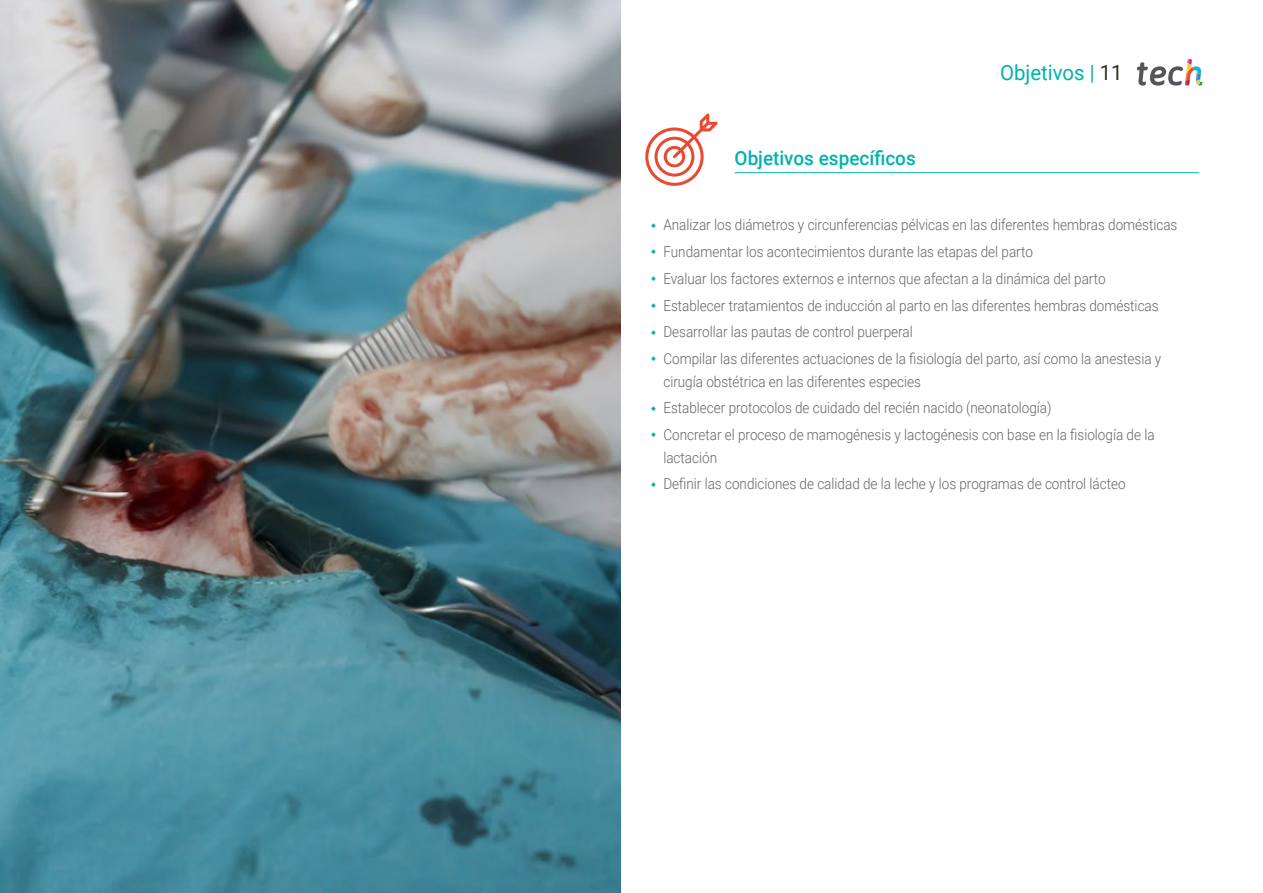
<style>
.page{position:relative;width:1263px;height:893px;background:#fff}
.page>*{position:absolute;margin:0;border:0;box-sizing:border-box;transform-origin:0 0}
.t1{font:21px "Roboto";color:#00b2af}
.t2{font:500 19.5px "Roboto";color:#00b2af}
.t3{font:300 15px/26.7px "Roboto";color:#61646a;scale:.9 1}
.s1{color:#312e20}
</style>
<div class="page">
<img style="left:0;top:0;width:621px;height:893px">
<hr style="left:735px;top:172px;width:464px;height:1px;background:#00b2af">
<svg style="left:645px;top:113px;width:73px;height:73px"></svg>
<svg style="left:1137px;top:59px;width:65px;height:27px"></svg>
<h2 class="t2" style="left:735px;top:144px;width:183px">Objetivos específicos</h2>
<h1 class="t1" style="left:1000px;top:57px;width:124px">Objetivos | <span class="s1">11</span></h1>
<p class="t3" style="left:663px;top:211px;width:573px">Analizar los diámetros y circunferencias pélvicas en las diferentes hembras domésticas Fundamentar los acontecimientos durante las etapas del parto<br>Evaluar los factores externos e internos que afectan a la dinámica del parto<br>Establecer tratamientos de inducción al parto en las diferentes hembras domésticas Desarrollar las pautas de control puerperal<br>Compilar las diferentes actuaciones de la fisiología del parto, así como la anestesia y</p>
<p class="t3" style="left:663px;top:367px;width:547px">cirugía obstétrica en las diferentes especies<br>Establecer protocolos de cuidado del recién nacido (neonatología)<br>Concretar el proceso de mamogénesis y lactogénesis con base en la fisiología de la</p>
<p class="t3" style="left:663px;top:443px;width:515px">lactación<br>Definir las condiciones de calidad de la leche y los programas de control lácteo</p>
</div>
